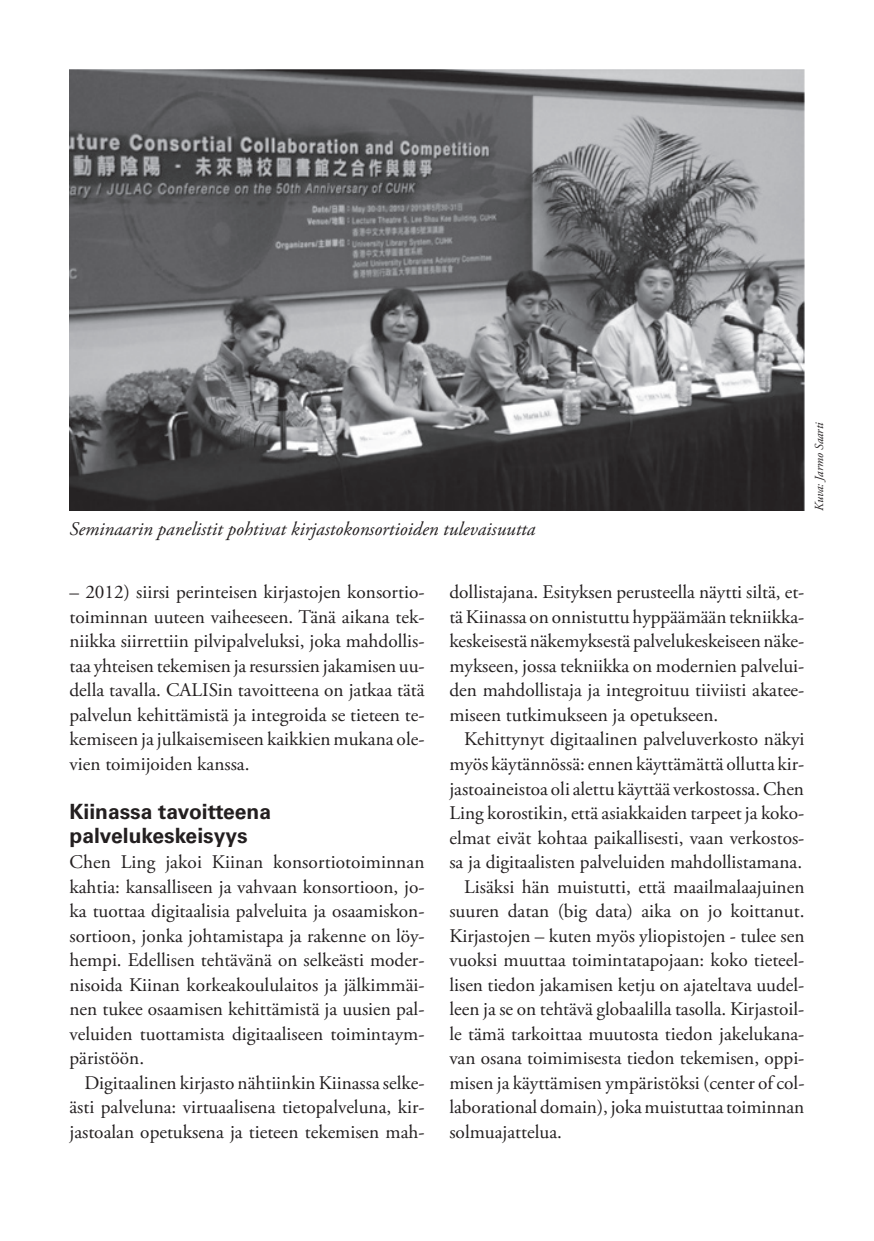
<style>
.page{position:relative;width:874px;height:1241px;background:#fff}
.page>*{position:absolute;margin:0;border:0;box-sizing:border-box;transform-origin:0 0}
.t1{font:700 21px/24.5px "Univers LT Std";color:#231f20}
.t2{font:19.25px/24.5px "Adobe Garamond Pro";color:#231f20;text-align:justify}
.t3{font:italic 19.25px "Adobe Garamond Pro";color:#231f20}
.t4{font:italic 12.25px "Adobe Garamond Pro";letter-spacing:-.005em;color:#231f20}
</style>
<div class="page">
<img style="left:69px;top:69px;width:735px;height:441px">
<p class="t3" style="left:69px;top:517px;width:467px">Seminaarin panelistit pohtivat kirjastokonsortioiden tulevaisuutta</p>
<p class="t4" style="left:811px;top:510px;width:90px;rotate:-90deg">Kuva: Jarmo Saarti</p>
<p class="t2" style="left:69px;top:580px;width:356px">– 2012) siirsi perinteisen kirjastojen konsortio&shy;toiminnan uuteen vaiheeseen. Tänä aikana tek&shy;niikka siirrettiin pilvipalveluksi, joka mahdollis&shy;taa yhteisen tekemisen ja resurssien jakamisen uu&shy;della tavalla. CALISin tavoitteena on jatkaa tätä palvelun kehittämistä ja integroida se tieteen te&shy;kemiseen ja julkaisemiseen kaikkien mukana ole&shy;vien toimijoiden kanssa.</p>
<p class="t1" style="left:69px;top:799px;width:203px">Kiinassa tavoitteena palvelukeskeisyys</p>
<p class="t2" style="left:69px;top:850px;width:356px">Chen Ling jakoi Kiinan konsortiotoiminnan kahtia: kansalliseen ja vahvaan konsortioon, jo&shy;ka tuottaa digitaalisia palveluita ja osaamiskon&shy;sortioon, jonka johtamistapa ja rakenne on löy&shy;hempi. Edellisen tehtävänä on selkeästi moder&shy;nisoida Kiinan korkeakoululaitos ja jälkimmäi&shy;nen tukee osaamisen kehittämistä ja uusien pal&shy;veluiden tuottamista digitaaliseen toimintaym&shy;päristöön.</p>
<p class="t2" style="left:69px;top:1070px;width:356px;text-indent:15px">Digitaalinen kirjasto nähtiinkin Kiinassa selke&shy;ästi palveluna: virtuaalisena tietopalveluna, kir&shy;jastoalan opetuksena ja tieteen tekemisen mah-</p>
<p class="t2" style="left:449px;top:580px;width:356px">dollistajana. Esityksen perusteella näytti siltä, et&shy;tä Kiinassa on onnistuttu hyppäämään tekniikka&shy;keskeisestä näkemyksestä palvelukeskeiseen näke&shy;mykseen, jossa tekniikka on modernien palvelui&shy;den mahdollistaja ja integroituu tiiviisti akatee&shy;miseen tutkimukseen ja opetukseen.</p>
<p class="t2" style="left:464px;top:727px;width:341px">Kehittynyt digitaalinen palveluverkosto näkyi</p>
<p class="t2" style="left:449px;top:752px;width:356px">myös käytännössä: ennen käyttämättä ollutta kir-</p>
<p class="t2" style="left:449px;top:776px;width:356px">jastoaineistoa oli alettu käyttää verkostossa. Chen</p>
<p class="t2" style="left:449px;top:801px;width:356px">Ling korostikin, että asiakkaiden tarpeet ja koko-</p>
<p class="t2" style="left:449px;top:825px;width:356px">elmat eivät kohtaa paikallisesti, vaan verkostos-</p>
<p class="t2" style="left:449px;top:850px;width:354px">sa ja digitaalisten palveluiden mahdollistamana.</p>
<p class="t2" style="left:464px;top:874px;width:341px">Lisäksi hän muistutti, että maailmalaajuinen</p>
<p class="t2" style="left:449px;top:899px;width:356px">suuren datan (big data) aika on jo koittanut.</p>
<p class="t2" style="left:449px;top:923px;width:356px">Kirjastojen – kuten myös yliopistojen - tulee sen</p>
<p class="t2" style="left:449px;top:948px;width:356px">vuoksi muuttaa toimintatapojaan: koko tieteel-</p>
<p class="t2" style="left:449px;top:972px;width:356px">lisen tiedon jakamisen ketju on ajateltava uudel-</p>
<p class="t2" style="left:449px;top:997px;width:356px">leen ja se on tehtävä globaalilla tasolla. Kirjastoil-</p>
<p class="t2" style="left:449px;top:1021px;width:356px">le tämä tarkoittaa muutosta tiedon jakelukana-</p>
<p class="t2" style="left:449px;top:1046px;width:356px">van osana toimimisesta tiedon tekemisen, oppi-</p>
<p class="t2" style="left:449px;top:1070px;width:356px">misen ja käyttämisen ympäristöksi (center of col-</p>
<p class="t2" style="left:449px;top:1095px;width:356px">laborational domain), joka muistuttaa toiminnan</p>
<p class="t2" style="left:449px;top:1119px;width:114px">solmuajattelua.</p>
</div>
